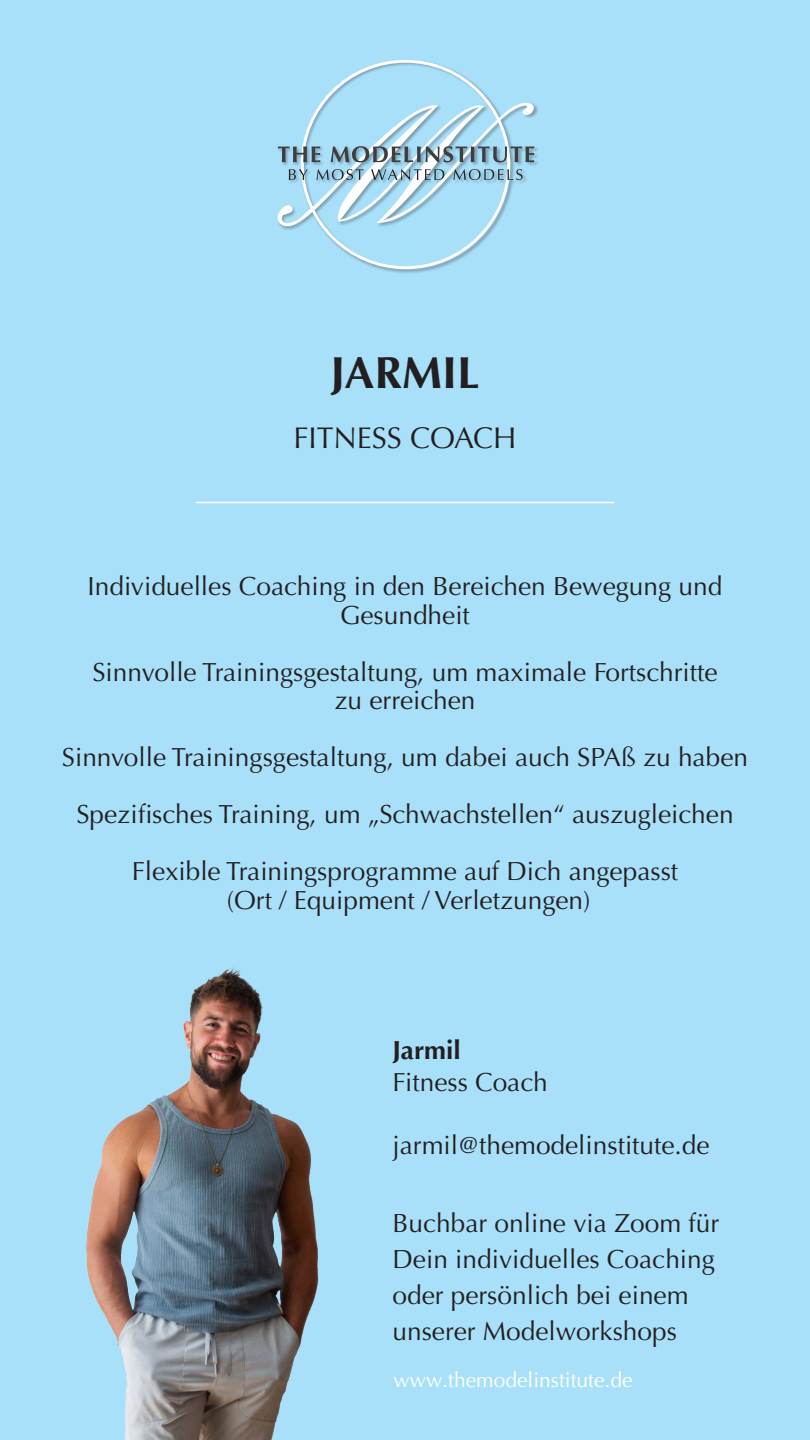
<style>
.page{position:relative;width:810px;height:1440px;background:#a8dff9}
.page>*{position:absolute;margin:0;border:0;box-sizing:border-box;transform-origin:0 0}
.t1{font:700 45px "Optima";color:#231f20}
.t2{font:30px "Optima";color:#231f20}
.t3{font:26.25px/36px "Optima";color:#231f20;text-align:center}
.t4{font:700 26.25px "Optima";color:#231f20}
.t5{font:21px "Optima";color:#fff}
</style>
<div class="page">
<div style="left:277px;top:59px;width:262px;height:215px;background:#231f20;opacity:.35"></div>
<svg style="left:277px;top:97px;width:262px;height:134px"></svg>
<hr style="left:196px;top:502px;width:418px;height:1px;background:#fff">
<img style="left:86px;top:967px;width:233px;height:473px">
<p class="t1" style="left:330px;top:346px;width:151px">JARMIL</p>
<p class="t2" style="left:293px;top:421px;width:225px">FITNESS COACH</p>
<p class="t3" style="left:88px;top:572px;width:636px;line-height:28.5px">Individuelles Coaching in den Bereichen Bewegung und<br>Gesundheit</p>
<p class="t3" style="left:92px;top:658px;width:627px;line-height:28.5px">Sinnvolle Trainingsgestaltung, um maximale Fortschritte zu erreichen</p>
<p class="t3" style="left:62px;top:740px;width:688px">Sinnvolle Trainingsgestaltung, um dabei auch SPAß zu haben</p>
<p class="t3" style="left:76px;top:797px;width:659px">Spezifisches Training, um „Schwachstellen“ auszugleichen</p>
<p class="t3" style="left:132px;top:854px;width:548px">Flexible Trainingsprogramme auf Dich angepasst</p>
<p class="t3" style="left:227px;top:882px;width:365px">(Ort / Equipment / Verletzungen)</p>
<p class="t4" style="left:393px;top:1035px;width:70px">Jarmil</p>
<p class="t3" style="left:393px;top:1064px;width:157px">Fitness Coach</p>
<p class="t3" style="left:393px;top:1127px;width:319px">jarmil@themodelinstitute.de</p>
<p class="t3" style="left:393px;top:1206px;width:328px;text-align:left">Buchbar online via Zoom für<br>Dein individuelles Coaching oder persönlich bei einem unserer Modelworkshops</p>
<p class="t5" style="left:393px;top:1368px;width:241px">www.themodelinstitute.de</p>
</div>
